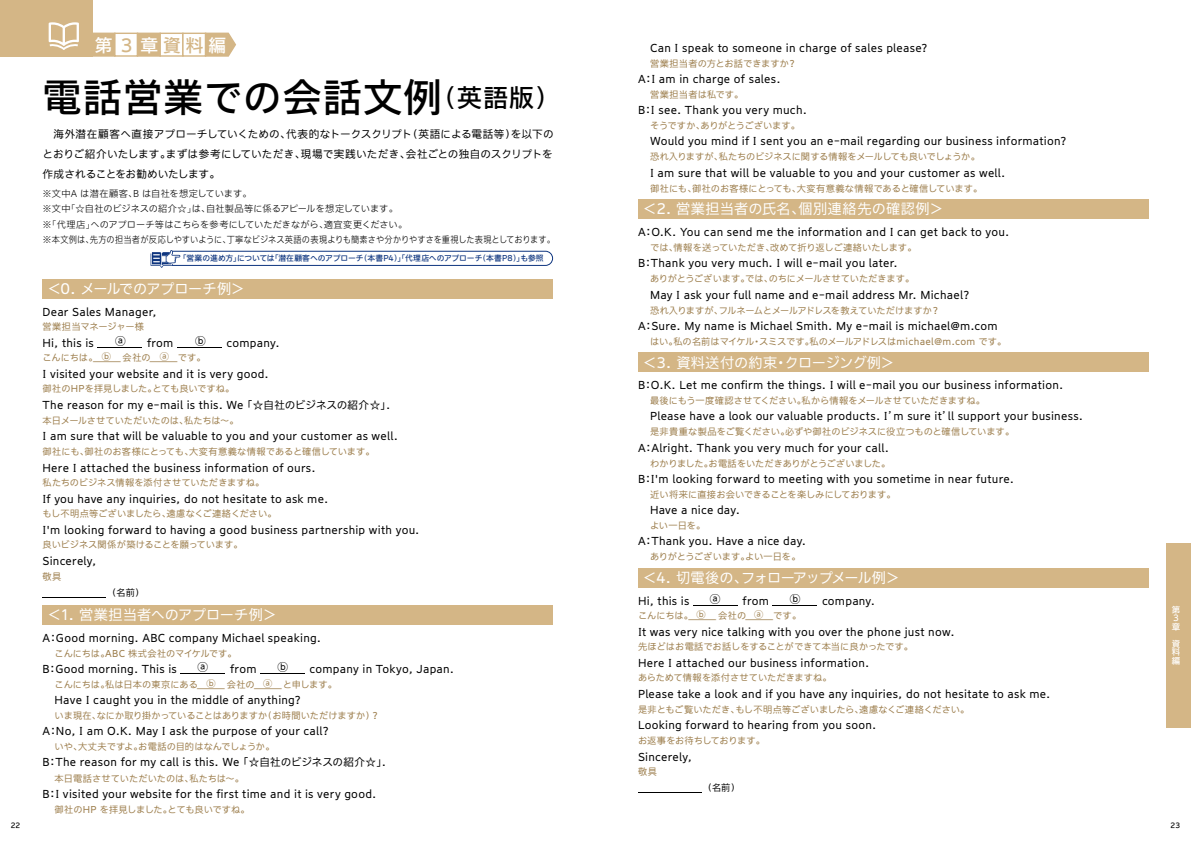
<style>
.page{position:relative;width:1191px;height:842px;background:#fff}
.page>*{position:absolute;margin:0;border:0;box-sizing:border-box;transform-origin:0 0}
.t1{font:500 39px "Iwa UCDA Goth Std";letter-spacing:.035em;color:#000}
.t2{font:500 17.7px "Iwa UCDA Goth Std";letter-spacing:.28em;color:#fff}
.t3{font:100 14.2px "Iwa UCDA Goth Std";color:#fff}
.t4{font:100 14.2px "Iwa UCDA Goth Std";letter-spacing:.025em;color:#fff}
.t5{font:100 14.2px "Iwa UCDA Goth Std";letter-spacing:-.08em;color:#fff}
.t6{font:100 14.2px "Iwa UCDA Goth Std";letter-spacing:-.03em;color:#fff}
.t7{font:100 10.6px/19.8px "Iwa UCDA Goth Std";letter-spacing:.02em;color:#000;text-align:justify}
.t8{font:10.6px "UD Shin Go Pro";color:#000}
.t9{font:100 9.2px "Iwa UCDA Goth Std";letter-spacing:-.005em;color:#9c7d4b}
.t10{font:300 9.2px/15.6px "Iwa UCDA Goth Std";letter-spacing:.005em;color:#000}
.t11{font:100 9.2px "Iwa UCDA Goth Std";letter-spacing:-.025em;color:#9c7d4b}
.t12{font:100 9.2px/16.3px "Iwa UCDA Goth Std";letter-spacing:.02em;color:#000}
.t13{font:100 9.2px "Iwa UCDA Goth Std";letter-spacing:.025em;color:#9c7d4b}
.t14{font:9.2px "UD Shin Go Pro";color:#9c7d4b}
.t15{font:500 8.5px/8.5px "Iwa UCDA Goth Std";color:#fff}
.t16{font:500 7.8px "Iwa UCDA Goth Std";color:#0e357f}
.t17{font:500 7.1px "Iwa UCDA Goth Std";color:#000}
.s1{color:#d4b686}
.s2{font-size:24.8px}
.s3{color:#9c7d4b}
.s4{font-size:10.6px}
</style>
<div class="page">
<div style="left:43px;top:279px;width:510px;height:20px;background:#d4b686"></div>
<div style="left:43px;top:605px;width:510px;height:20px;background:#d4b686"></div>
<div style="left:638px;top:352px;width:510px;height:20px;background:#d4b686"></div>
<div style="left:638px;top:199px;width:510px;height:20px;background:#d4b686"></div>
<div style="left:638px;top:568px;width:510px;height:20px;background:#d4b686"></div>
<svg style="left:151px;top:250px;width:402px;height:18px"></svg>
<div style="left:1166px;top:543px;width:25px;height:184px;background:#d4b686"></div>
<div style="left:0;top:0;width:92px;height:57px;background:#d4b686"></div>
<div style="left:92px;top:33px;width:23px;height:23px;background:#d4b686"></div>
<div style="left:91px;top:33px;width:25px;height:24px;border:1px solid #d4b686"></div>
<div style="left:114px;top:33px;width:24px;height:24px;border:1px solid #d4b686"></div>
<div style="left:137px;top:33px;width:23px;height:23px;background:#d4b686"></div>
<div style="left:137px;top:33px;width:24px;height:24px;border:1px solid #d4b686"></div>
<div style="left:159px;top:33px;width:25px;height:24px;border:1px solid #d4b686"></div>
<div style="left:182px;top:33px;width:24px;height:24px;border:1px solid #d4b686"></div>
<svg style="left:204px;top:32px;width:32px;height:25px"></svg>
<svg style="left:49px;top:22px;width:30px;height:28px"></svg>
<h2 class="t2" style="left:95px;top:32px;width:133px">第<span class="s1">３</span>章<span class="s1">資料</span>編</h2>
<h1 class="t1" style="left:43px;top:69px;width:519px">電話営業での会話文例<span class="s2">（英語版）</span></h1>
<p class="t7" style="left:43px;top:124px;width:512px;text-indent:11px">海外潜在顧客へ直接アプローチしていくための、代表的なトークスクリプト（英語による電話等）を以下のとおりご紹介いたします。まずは参考にしていただき、現場で実践いただき、会社ごとの独自のスクリプトを作成されることをお勧めいたします。</p>
<p class="t10" style="left:43px;top:185px;width:514px">※文中A は潜在顧客、B は自社を想定しています。<br>※文中「☆自社のビジネスの紹介☆」は、自社製品等に係るアピールを想定しています。<br>※「代理店」へのアプローチ等はこちらを参考にしていただきながら、適宜変更ください。<br>※本文例は、先方の担当者が反応しやすいように、丁寧なビジネス英語の表現よりも簡素さや分かりやすさを重視した表現としております。</p>
<h3 class="t6" style="left:47px;top:278px;width:200px">＜0. メールでのアプローチ例＞</h3>
<p class="t7" style="left:43px;top:301px;width:116px">Dear Sales Manager,</p>
<p class="t9" style="left:43px;top:320px;width:103px">営業担当マネージャー様</p>
<p class="t7" style="left:43px;top:332px;width:239px">Hi, this is _ from _company.</p>
<p class="t9" style="left:43px;top:351px;width:165px">こんにちは。＿会社の＿です。</p>
<p class="t7" style="left:43px;top:363px;width:228px">I visited your website and it is very good.</p>
<p class="t9" style="left:43px;top:382px;width:193px">御社のHPを拝見しました。とても良いですね。</p>
<p class="t7" style="left:43px;top:395px;width:350px">The reason for my e-mail is this. We 「☆自社のビジネスの紹介☆」.</p>
<p class="t9" style="left:43px;top:413px;width:198px">本日メールさせていただいたのは、私たちは～。</p>
<p class="t7" style="left:43px;top:426px;width:357px">I am sure that will be valuable to you and your customer as well.</p>
<p class="t9" style="left:43px;top:445px;width:334px">御社にも、御社のお客様にとっても、大変有意義な情報であると確信しています。</p>
<p class="t7" style="left:43px;top:457px;width:275px">Here I attached the business information of ours.</p>
<p class="t9" style="left:43px;top:476px;width:223px">私たちのビジネス情報を添付させていただきますね。</p>
<p class="t7" style="left:43px;top:488px;width:287px">If you have any inquiries, do not hesitate to ask me.</p>
<p class="t9" style="left:43px;top:507px;width:236px">もし不明点等ございましたら、遠慮なくご連絡ください。</p>
<p class="t7" style="left:43px;top:519px;width:378px">I'm looking forward to having a good business partnership with you.</p>
<p class="t9" style="left:43px;top:538px;width:202px">良いビジネス関係が築けることを願っています。</p>
<p class="t7" style="left:43px;top:551px;width:55px">Sincerely,</p>
<p class="t12" style="left:43px;top:567px;width:103px"><span class="s3">敬具<br></span><span class="s4">_</span>（名前）</p>
<h3 class="t3" style="left:47px;top:604px;width:231px">＜1. 営業担当者へのアプローチ例＞</h3>
<p class="t7" style="left:43px;top:627px;width:280px">A：Good morning. ABC company Michael speaking.</p>
<p class="t9" style="left:55px;top:647px;width:184px">こんにちは。ABC 株式会社のマイケルです。</p>
<p class="t7" style="left:43px;top:658px;width:413px">B：Good morning. This is _ from _company in Tokyo, Japan.</p>
<p class="t9" style="left:55px;top:678px;width:284px">こんにちは。私は日本の東京にある＿会社の＿と申します。</p>
<p class="t7" style="left:55px;top:689px;width:248px">Have I caught you in the middle of anything?</p>
<p class="t9" style="left:55px;top:709px;width:326px">いま現在、なにか取り掛かっていることはありますか（お時間いただけますか）？</p>
<p class="t7" style="left:43px;top:721px;width:288px">A：No, I am O.K. May I ask the purpose of your call?</p>
<p class="t9" style="left:55px;top:740px;width:221px">いや、大丈夫ですよ。お電話の目的はなんでしょうか。</p>
<p class="t7" style="left:43px;top:752px;width:346px">B：The reason for my call is this. We 「☆自社のビジネスの紹介☆」.</p>
<p class="t9" style="left:55px;top:771px;width:191px">本日電話させていただいたのは、私たちは～。</p>
<p class="t7" style="left:43px;top:783px;width:335px">B：I visited your website for the first time and it is very good.</p>
<p class="t9" style="left:55px;top:803px;width:196px">御社のHP を拝見しました。とても良いですね。</p>
<p class="t16" style="left:179px;top:253px;width:366px">「営業の進め方」については「潜在顧客へのアプローチ（本書P4）」「代理店へのアプローチ（本書P8）」も参照</p>
<p class="t8" style="left:115px;top:333px;width:12px">ⓐ</p>
<p class="t8" style="left:195px;top:333px;width:12px">ⓑ</p>
<p class="t14" style="left:102px;top:349px;width:11px">ⓑ</p>
<p class="t14" style="left:160px;top:349px;width:11px">ⓐ</p>
<p class="t8" style="left:278px;top:658px;width:12px">ⓑ</p>
<p class="t8" style="left:198px;top:658px;width:12px">ⓐ</p>
<p class="t14" style="left:207px;top:676px;width:11px">ⓑ</p>
<p class="t14" style="left:263px;top:676px;width:11px">ⓐ</p>
<p class="t7" style="left:650px;top:37px;width:279px">Can I speak to someone in charge of sales please?</p>
<p class="t9" style="left:650px;top:57px;width:148px">営業担当者の方とお話できますか？</p>
<p class="t7" style="left:638px;top:68px;width:144px">A：I am in charge of sales.</p>
<p class="t13" style="left:650px;top:88px;width:95px">営業担当者は私です。</p>
<p class="t7" style="left:638px;top:100px;width:170px">B：I see. Thank you very much.</p>
<p class="t9" style="left:650px;top:119px;width:152px">そうですか、ありがとうございます。</p>
<p class="t7" style="left:650px;top:131px;width:418px">Would you mind if I sent you an e-mail regarding our business information?</p>
<p class="t9" style="left:650px;top:150px;width:331px">恐れ入りますが、私たちのビジネスに関する情報をメールしても良いでしょうか。</p>
<p class="t7" style="left:650px;top:162px;width:357px">I am sure that will be valuable to you and your customer as well.</p>
<p class="t9" style="left:650px;top:182px;width:334px">御社にも、御社のお客様にとっても、大変有意義な情報であると確信しています。</p>
<h3 class="t4" style="left:642px;top:199px;width:302px">＜2. 営業担当者の氏名、個別連絡先の確認例＞</h3>
<p class="t7" style="left:638px;top:222px;width:373px">A：O.K. You can send me the information and I can get back to you.</p>
<p class="t9" style="left:650px;top:241px;width:268px">では、情報を送っていただき、改めて折り返しご連絡いたします。</p>
<p class="t7" style="left:638px;top:253px;width:261px">B：Thank you very much. I will e-mail you later.</p>
<p class="t9" style="left:650px;top:272px;width:266px">ありがとうございます。では、のちにメールさせていただきます。</p>
<p class="t7" style="left:650px;top:284px;width:321px">May I ask your full name and e-mail address Mr. Michael?</p>
<p class="t9" style="left:650px;top:303px;width:291px">恐れ入りますが、フルネームとメールアドレスを教えていただけますか？</p>
<p class="t7" style="left:638px;top:315px;width:361px">A：Sure. My name is Michael Smith. My e-mail is michael@m.com</p>
<p class="t9" style="left:650px;top:335px;width:358px">はい。私の名前はマイケル・スミスです。私のメールアドレスはmichael@m.com です。</p>
<h3 class="t3" style="left:642px;top:352px;width:254px">＜3. 資料送付の約束・クロージング例＞</h3>
<p class="t7" style="left:638px;top:375px;width:427px">B：O.K. Let me confirm the things. I will e-mail you our business information.</p>
<p class="t9" style="left:650px;top:394px;width:336px">最後にもう一度確認させてください。私から情報をメールさせていただきますね。</p>
<p class="t7" style="left:650px;top:406px;width:434px">Please have a look our valuable products. I’m sure it’ll support your business.</p>
<p class="t9" style="left:650px;top:425px;width:366px">是非貴重な製品をご覧ください。必ずや御社のビジネスに役立つものと確信しています。</p>
<p class="t7" style="left:638px;top:437px;width:252px">A：Alright. Thank you very much for your call.</p>
<p class="t11" style="left:650px;top:457px;width:242px">わかりました。お電話をいただきありがとうございました。</p>
<p class="t7" style="left:638px;top:468px;width:377px">B：I'm looking forward to meeting with you sometime in near future.</p>
<p class="t9" style="left:650px;top:488px;width:247px">近い将来に直接お会いできることを楽しみにしております。</p>
<p class="t7" style="left:650px;top:499px;width:91px">Have a nice day.</p>
<p class="t9" style="left:650px;top:519px;width:57px">よい一日を。</p>
<p class="t7" style="left:638px;top:530px;width:170px">A：Thank you. Have a nice day.</p>
<p class="t9" style="left:650px;top:550px;width:152px">ありがとうございます。よい一日を。</p>
<h3 class="t5" style="left:642px;top:567px;width:259px">＜4. 切電後の、フォローアップメール例＞</h3>
<p class="t7" style="left:638px;top:590px;width:239px">Hi, this is _ from _company.</p>
<p class="t9" style="left:638px;top:609px;width:165px">こんにちは。＿会社の＿です。</p>
<p class="t7" style="left:638px;top:621px;width:318px">It was very nice talking with you over the phone just now.</p>
<p class="t9" style="left:638px;top:640px;width:277px">先ほどはお電話でお話しをすることができて本当に良かったです。</p>
<p class="t7" style="left:638px;top:652px;width:233px">Here I attached our business information.</p>
<p class="t9" style="left:638px;top:671px;width:195px">あらためて情報を添付させていただきますね。</p>
<p class="t7" style="left:638px;top:684px;width:414px">Please take a look and if you have any inquiries, do not hesitate to ask me.</p>
<p class="t9" style="left:638px;top:702px;width:333px">是非ともご覧いただき、もし不明点等ございましたら、遠慮なくご連絡ください。</p>
<p class="t7" style="left:638px;top:715px;width:240px">Looking forward to hearing from you soon.</p>
<p class="t9" style="left:638px;top:734px;width:128px">お返事をお待ちしております。</p>
<p class="t7" style="left:638px;top:746px;width:55px">Sincerely,</p>
<p class="t12" style="left:638px;top:763px;width:103px"><span class="s3">敬具<br></span><span class="s4">_</span>（名前）</p>
<p class="t8" style="left:790px;top:590px;width:12px">ⓑ</p>
<p class="t8" style="left:710px;top:590px;width:12px">ⓐ</p>
<p class="t14" style="left:696px;top:607px;width:11px">ⓑ</p>
<p class="t14" style="left:754px;top:607px;width:11px">ⓐ</p>
<p class="t15" style="left:1171px;top:605px;width:10px">第<br>３章</p>
<p class="t15" style="left:1171px;top:639px;width:10px;text-align:justify">資料編</p>
<p class="t17" style="left:11px;top:820px;width:11px">22</p>
<p class="t17" style="left:1170px;top:820px;width:11px">23</p>
</div>
